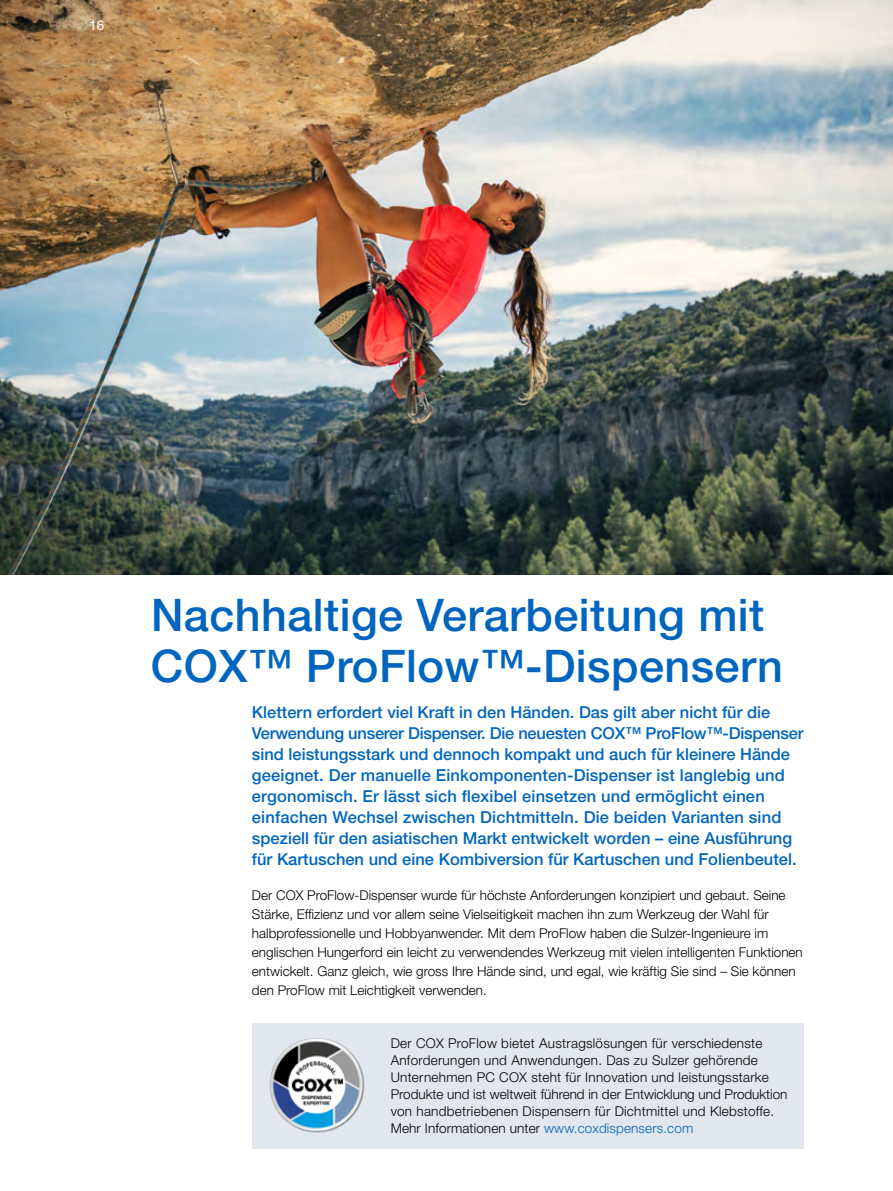
<style>
.page{position:relative;width:893px;height:1191px;background:#fff}
.page>*{position:absolute;margin:0;border:0;box-sizing:border-box;transform-origin:0 0}
.t1{font:500 45px/51px "Helvetica Neue LT Std";letter-spacing:.01em;color:#0065bf}
.t2{font:500 16.5px/21px "Helvetica Neue LT Std";color:#0065bf}
.t3{font:300 13.5px/19.2px "Helvetica Neue LT Std";color:#000}
.t4{font:300 13.5px/16.8px "Helvetica Neue LT Std";letter-spacing:.02em;color:#000}
.t5{font:13.5px "Helvetica Neue LT Std";color:#fff}
.s1{color:#0065bf}
</style>
<div class="page">
<img style="left:0;top:0;width:893px;height:574px">
<div style="left:252px;top:1023px;width:552px;height:125px;background:#e1e7ed"></div>
<img style="left:269px;top:1038px;width:96px;height:95px">
<p class="t5" style="left:89px;top:17px;width:17px">16</p>
<h1 class="t1" style="left:151px;top:589px;width:634px">Nachhaltige Verarbeitung mit<br>COX™ ProFlow™-Dispensern</h1>
<p class="t2" style="left:252px;top:701px;width:553px">Klettern erfordert viel Kraft in den Händen. Das gilt aber nicht für die Verwendung unserer Dispenser. Die neuesten COX™ ProFlow™-Dispenser sind leistungsstark und dennoch kompakt und auch für kleinere Hände geeignet. Der manuelle Einkomponenten-Dispenser ist langlebig und ergonomisch. Er lässt sich flexibel einsetzen und ermöglicht einen einfachen Wechsel zwischen Dichtmitteln. Die beiden Varianten sind speziell für den asiatischen Markt entwickelt worden – eine Ausführung für Kartuschen und eine Kombiversion für Kartuschen und Folienbeutel.</p>
<p class="t3" style="left:252px;top:885px;width:552px">Der COX ProFlow-Dispenser wurde für höchste Anforderungen konzipiert und gebaut. Seine Stärke, Effizienz und vor allem seine Vielseitigkeit machen ihn zum Werkzeug der Wahl für halbprofessionelle und Hobbyanwender. Mit dem ProFlow haben die Sulzer-Ingenieure im englischen Hungerford ein leicht zu verwendendes Werkzeug mit vielen intelligenten Funktionen entwickelt. Ganz gleich, wie gross Ihre Hände sind, und egal, wie kräftig Sie sind – Sie können den ProFlow mit Leichtigkeit verwenden.</p>
<p class="t4" style="left:391px;top:1034px;width:398px">Der COX ProFlow bietet Austragslösungen für verschiedenste Anforderungen und Anwendungen. Das zu Sulzer gehörende Unternehmen PC COX steht für Innovation und leistungsstarke Produkte und ist weltweit führend in der Entwicklung und Produktion von handbetriebenen Dispensern für Dichtmittel und Klebstoffe.<br>Mehr Informationen unter <span class="s1">www.coxdispensers.com</span></p>
</div>
